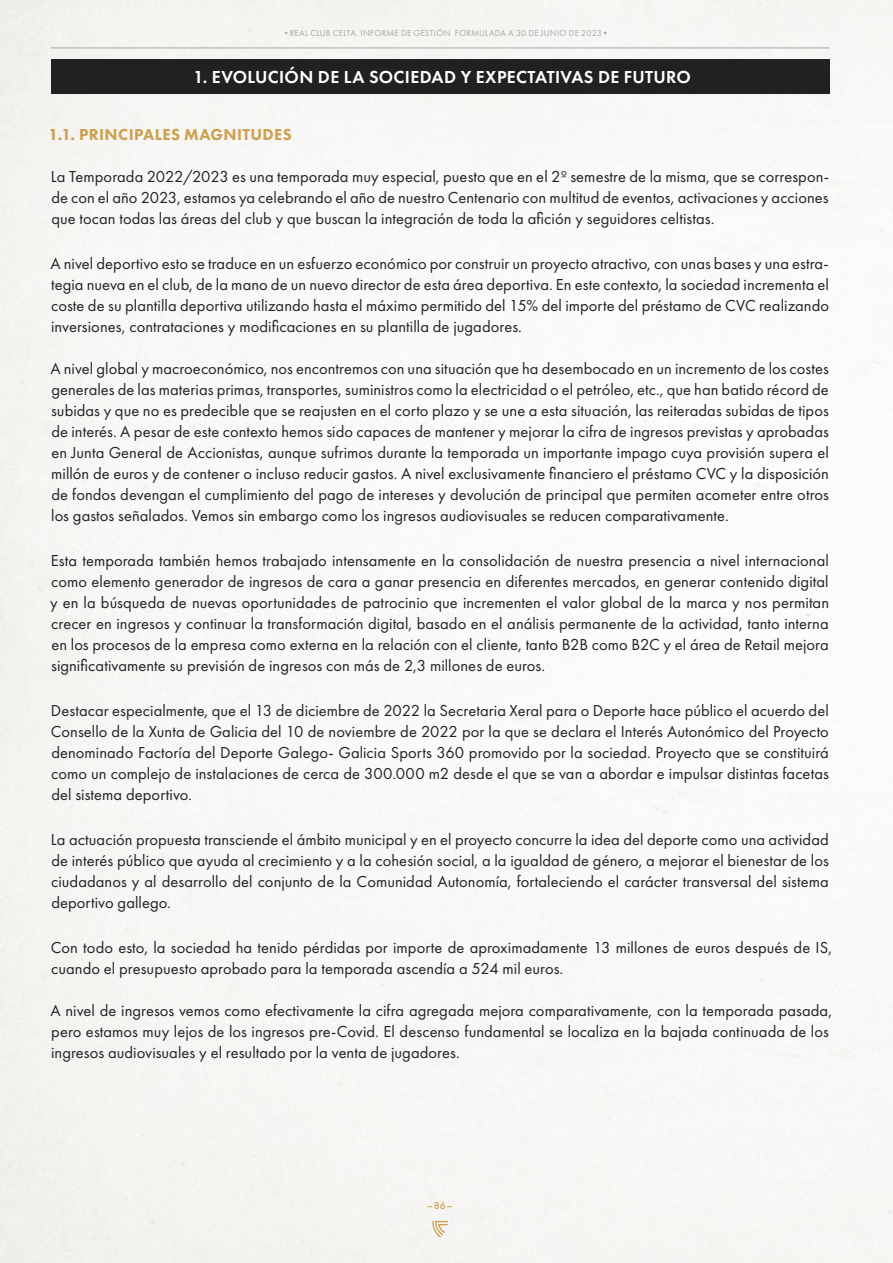
<style>
.page{position:relative;width:893px;height:1263px;background:#f9f8f6}
.page>*{position:absolute;margin:0;border:0;box-sizing:border-box;transform-origin:0 0}
.t1{font:600 18px "Futura PT";letter-spacing:.02em;color:#fff}
.t2{font:16.5px/21px "Futura PT";letter-spacing:.005em;color:#212124;text-align:justify}
.t3{font:800 16.5px "Futura PT";letter-spacing:.02em;color:#cca152}
.t4{font:500 10.5px "Futura PT";color:#cca152}
.t5{font:9px "Futura PT";letter-spacing:.03em;color:#a6a6a7}
</style>
<div class="page">
<svg style="left:432px;top:1221px;width:16px;height:16px"></svg>
<hr style="left:51px;top:48px;width:778px;height:1px;background:#a6a6a7">
<div style="left:51px;top:60px;width:778px;height:34px;background:#212124"></div>
<p class="t5" style="left:282px;top:28px;width:330px">•REAL CLUB CELTA. INFORME DE GESTIÓN FORMULADA A 30 DE JUNIO DE 2023•</p>
<p class="t1" style="left:193px;top:65px;width:499px">1. EVOLUCIÓN DE LA SOCIEDAD Y EXPECTATIVAS DE FUTURO</p>
<p class="t3" style="left:49px;top:124px;width:245px">1.1. PRINCIPALES MAGNITUDES</p>
<p class="t2" style="left:51px;top:166px;width:780px">La Temporada 2022/2023 es una temporada muy especial, puesto que en el 2º semestre de la misma, que se correspon&shy;de con el año 2023, estamos ya celebrando el año de nuestro Centenario con multitud de eventos, activaciones y acciones que tocan todas las áreas del club y que buscan la integración de toda la afición y seguidores celtistas.</p>
<p class="t2" style="left:51px;top:253px;width:780px">A nivel deportivo esto se traduce en un esfuerzo económico por construir un proyecto atractivo, con unas bases y una estra&shy;tegia nueva en el club, de la mano de un nuevo director de esta área deportiva. En este contexto, la sociedad incrementa el coste de su plantilla deportiva utilizando hasta el máximo permitido del 15% del importe del préstamo de CVC realizando inversiones, contrataciones y modificaciones en su plantilla de jugadores.</p>
<p class="t2" style="left:50px;top:358px;width:780px">A nivel global y macroeconómico, nos encontremos con una situación que ha desembocado en un incremento de los costes generales de las materias primas, transportes, suministros como la electricidad o el petróleo, etc., que han batido récord de subidas y que no es predecible que se reajusten en el corto plazo y se une a esta situación, las reiteradas subidas de tipos de interés. A pesar de este contexto hemos sido capaces de mantener y mejorar la cifra de ingresos previstas y aprobadas en Junta General de Accionistas, aunque sufrimos durante la temporada un importante impago cuya provisión supera el millón de euros y de contener o incluso reducir gastos. A nivel exclusivamente financiero el préstamo CVC y la disposición de fondos devengan el cumplimiento del pago de intereses y devolución de principal que permiten acometer entre otros los gastos señalados. Vemos sin embargo como los ingresos audiovisuales se reducen comparativamente.</p>
<p class="t2" style="left:50px;top:550px;width:780px">Esta temporada también hemos trabajado intensamente en la consolidación de nuestra presencia a nivel internacional como elemento generador de ingresos de cara a ganar presencia en diferentes mercados, en generar contenido digital y en la búsqueda de nuevas oportunidades de patrocinio que incrementen el valor global de la marca y nos permitan crecer en ingresos y continuar la transformación digital, basado en el análisis permanente de la actividad, tanto interna en los procesos de la empresa como externa en la relación con el cliente, tanto B2B como B2C y el área de Retail mejora significativamente su previsión de ingresos con más de 2,3 millones de euros.</p>
<p class="t2" style="left:51px;top:700px;width:779px">Destacar especialmente, que el 13 de diciembre de 2022 la Secretaria Xeral para o Deporte hace público el acuerdo del Consello de la Xunta de Galicia del 10 de noviembre de 2022 por la que se declara el Interés Autonómico del Proyecto denominado Factoría del Deporte Galego- Galicia Sports 360 promovido por la sociedad. Proyecto que se constituirá como un complejo de instalaciones de cerca de 300.000 m2 desde el que se van a abordar e impulsar distintas facetas del sistema deportivo.</p>
<p class="t2" style="left:51px;top:829px;width:779px">La actuación propuesta transciende el ámbito municipal y en el proyecto concurre la idea del deporte como una actividad de interés público que ayuda al crecimiento y a la cohesión social, a la igualdad de género, a mejorar el bienestar de los ciudadanos y al desarrollo del conjunto de la Comunidad Autonomía, fortaleciendo el carácter transversal del sistema deportivo gallego.</p>
<p class="t2" style="left:51px;top:937px;width:783px">Con todo esto, la sociedad ha tenido pérdidas por importe de aproximadamente 13 millones de euros después de IS, cuando el presupuesto aprobado para la temporada ascendía a 524 mil euros.</p>
<p class="t2" style="left:50px;top:1000px;width:783px;text-align:left">A nivel de ingresos vemos como efectivamente la cifra agregada mejora comparativamente, con la temporada pasada, pero estamos muy lejos de los ingresos pre-Covid. El descenso fundamental se localiza en la bajada continuada de los ingresos audiovisuales y el resultado por la venta de jugadores.</p>
<p class="t4" style="left:427px;top:1199px;width:27px">–86–</p>
</div>
